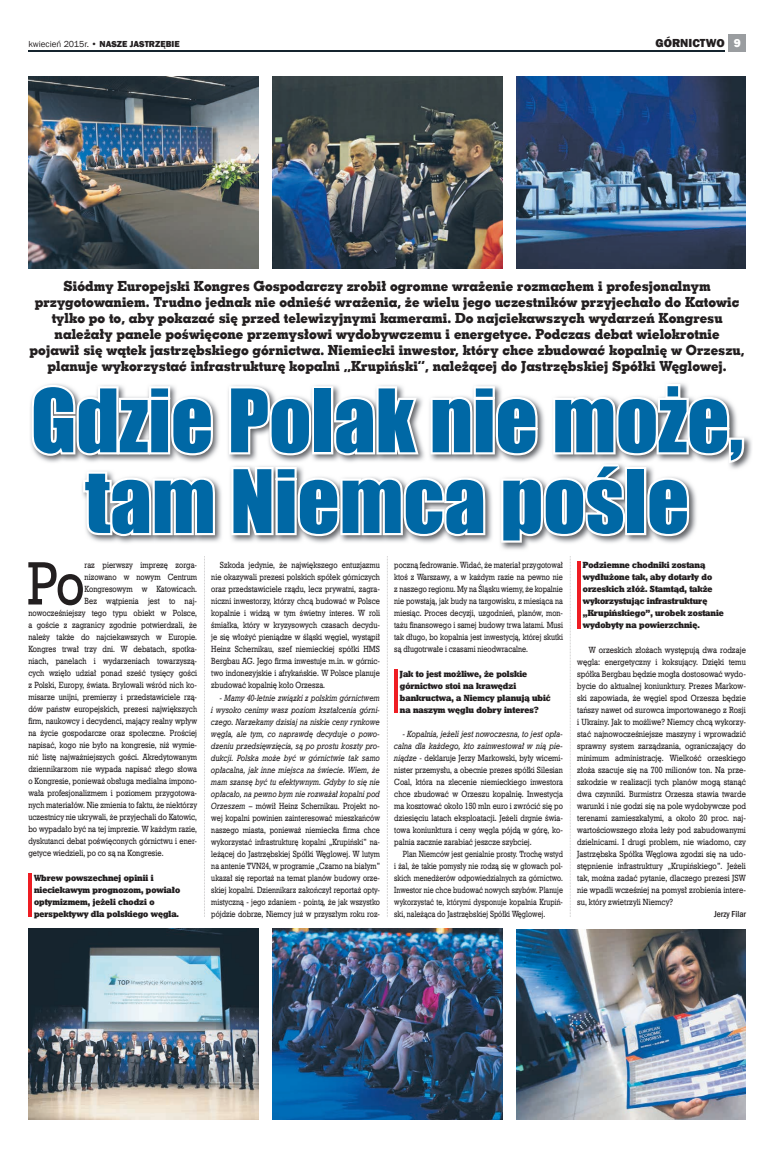
<style>
.page{position:relative;width:780px;height:1154px;background:#fff}
.page>*{position:absolute;margin:0;border:0;box-sizing:border-box;transform-origin:0 0}
.t1{font:80.7px/80.7px "Impact";color:#0068a5;text-align:center}
.t2{font:60.9px "Geo Slab 712 Md EU";color:#231f20;scale:.85 1}
.t3{font:14px/16px "Geo Slab 703 X Bd EU";color:#231f20;text-align:center}
.t4{font:800 12px "Franklin Gothic";color:#231f20}
.t5{font:9px/12px "Geo Slab 712 Md EU";color:#231f20;text-align:justify;scale:.85 1}
.t6{font:9px/12px "Geo Slab 712 Md EU";color:#231f20;text-align:justify;scale:.83 1}
.t7{font:9px/12px "Geo Slab 712 Md EU";color:#231f20;text-align:justify;scale:.87 1}
.t8{font:9px/12px "Geo Slab 712 X Bd EU";color:#231f20;scale:.85 1}
.t9{font:9px/12px "Geo Slab 712 Md EU";color:#231f20;text-align:justify;scale:.81 1}
.t10{font:9px "Franklin Gothic";color:#231f20}
.t11{font:500 condensed 9px "Franklin Gothic";color:#231f20}
.s1{font-weight:800}
.s2{color:#fff}
.s3{font-style:italic}
</style>
<div class="page">
<div style="left:729px;top:34px;width:17px;height:17px;background:#9a9da0"></div>
<hr style="left:28px;top:51px;width:696px;height:1px;background:#15242e">
<img style="left:41px;top:408px;width:711px;height:142px">
<svg style="left:30px;top:384px;width:186px;height:75px"></svg>
<svg style="left:81px;top:469px;width:136px;height:70px"></svg>
<svg style="left:227px;top:383px;width:520px;height:162px"></svg>
<img style="left:28px;top:928px;width:230px;height:192px">
<img style="left:272px;top:928px;width:230px;height:192px">
<img style="left:516px;top:929px;width:230px;height:191px">
<img style="left:28px;top:76px;width:230px;height:192px">
<img style="left:272px;top:76px;width:230px;height:192px">
<img style="left:516px;top:76px;width:230px;height:192px">
<hr style="left:28px;top:873px;width:3px;height:43px;background:#ee1d23">
<hr style="left:394px;top:669px;width:3px;height:43px;background:#ee1d23">
<hr style="left:577px;top:561px;width:3px;height:67px;background:#ee1d23">
<svg style="left:204px;top:556px;width:1px;height:361px"></svg>
<svg style="left:387px;top:556px;width:1px;height:361px"></svg>
<svg style="left:570px;top:556px;width:1px;height:361px"></svg>
<p class="t10" style="left:28px;top:38px;width:153px">kwiecień 2015r. • <span class="s1">NASZE JASTRZĘBIE</span></p>
<h3 class="t4" style="left:655px;top:35px;width:87px">GÓRNICTWO <span class="s2">9</span></h3>
<p class="t3" style="left:30px;top:277px;width:716px">Siódmy Europejski Kongres Gospodarczy zrobił ogromne wrażenie rozmachem i profesjonalnym przygotowaniem. Trudno jednak nie odnieść wrażenia, że wielu jego uczestników przyjechało do Katowic tylko po to, aby pokazać się przed telewizyjnymi kamerami. Do najciekawszych wydarzeń Kongresu należały panele poświęcone przemysłowi wydobywczemu i energetyce. Podczas debat wielokrotnie pojawił się wątek jastrzębskiego górnictwa. Niemiecki inwestor, który chce zbudować kopalnię w Orzeszu, planuje wykorzystać infrastrukturę kopalni „Krupiński”, należącej do Jastrzębskiej Spółki Węglowej.</p>
<h1 class="t1" style="left:31px;top:378px;width:714px">Gdzie Polak nie może, tam Niemca pośle</h1>
<h2 class="t2" style="left:27px;top:546px;width:69px">Po</h2>
<p class="t5" style="left:85px;top:559px;width:134px">raz pierwszy imprezę zorga-</p>
<p class="t5" style="left:85px;top:571px;width:134px">nizowano w nowym Centrum</p>
<p class="t5" style="left:85px;top:583px;width:134px">Kongresowym w Katowicach.</p>
<p class="t5" style="left:85px;top:595px;width:134px">Bez wątpienia jest to naj-</p>
<p class="t5" style="left:28px;top:607px;width:200px">nowocześniejszy tego typu obiekt w Polsce,</p>
<p class="t5" style="left:28px;top:619px;width:200px">a goście z zagranicy zgodnie potwierdzali, że</p>
<p class="t5" style="left:28px;top:631px;width:200px">należy także do najciekawszych w Europie.</p>
<p class="t5" style="left:28px;top:643px;width:200px">Kongres trwał trzy dni. W debatach, spotka-</p>
<p class="t5" style="left:28px;top:655px;width:200px">niach, panelach i wydarzeniach towarzyszą-</p>
<p class="t5" style="left:28px;top:667px;width:200px">cych wzięło udział ponad sześć tysięcy gości</p>
<p class="t5" style="left:28px;top:679px;width:200px">z Polski, Europy, świata. Brylowali wśród nich ko-</p>
<p class="t5" style="left:28px;top:691px;width:200px">misarze unijni, premierzy i przedstawiciele rzą-</p>
<p class="t5" style="left:28px;top:703px;width:200px">dów państw europejskich, prezesi największych</p>
<p class="t5" style="left:28px;top:715px;width:200px">firm, naukowcy i decydenci, mający realny wpływ</p>
<p class="t5" style="left:28px;top:727px;width:200px">na życie gospodarcze oraz społeczne. Prościej</p>
<p class="t5" style="left:28px;top:739px;width:200px">napisać, kogo nie było na kongresie, niż wymie-</p>
<p class="t5" style="left:28px;top:751px;width:200px">nić listę najważniejszych gości. Akredytowanym</p>
<p class="t5" style="left:28px;top:763px;width:200px">dziennikarzom nie wypada napisać złego słowa</p>
<p class="t5" style="left:28px;top:775px;width:200px">o Kongresie, ponieważ obsługa medialna impono-</p>
<p class="t5" style="left:28px;top:787px;width:200px">wała profesjonalizmem i poziomem przygotowa-</p>
<p class="t5" style="left:28px;top:799px;width:200px">nych materiałów. Nie zmienia to faktu, że niektórzy</p>
<p class="t5" style="left:28px;top:811px;width:200px">uczestnicy nie ukrywali, że przyjechali do Katowic,</p>
<p class="t5" style="left:28px;top:823px;width:200px">bo wypadało być na tej imprezie. W każdym razie,</p>
<p class="t5" style="left:28px;top:835px;width:200px">dyskutanci debat poświęconych górnictwu i ener-</p>
<p class="t5" style="left:28px;top:847px;width:160px">getyce wiedzieli, po co są na Kongresie.</p>
<p class="t8" style="left:34px;top:871px;width:173px">wbrew powszechnej opinii i nieciekawym prognozom, powiało optymizmem, jeżeli chodzi o perspektywy dla polskiego węgla.</p>
<p class="t5" style="left:211px;top:559px;width:200px;text-indent:9px">Szkoda jedynie, że największego entuzjazmu nie okazywali prezesi polskich spółek górniczych oraz przedstawiciele rządu, lecz prywatni, zagra&shy;niczni inwestorzy, którzy chcą budować w Polsce kopalnie i widzą w tym świetny interes. W roli śmiałka, który w kryzysowych czasach decydu&shy;je się włożyć pieniądze w śląski węgiel, wystąpił Heinz Schernikau, szef niemieckiej spółki HMS Bergbau AG. Jego firma inwestuje m.in. w górnic&shy;two indonezyjskie i afrykańskie. W Polsce planuje zbudować kopalnię koło Orzesza.</p>
<p class="t6" style="left:211px;top:691px;width:205px;text-indent:9px"><span class="s3">- Mamy 40-letnie związki z polskim górnictwem i wysoko cenimy wasz poziom kształcenia górni&shy;czego. Narzekamy dzisiaj na niskie ceny rynkowe węgla, ale tym, co naprawdę decyduje o powo&shy;dzeniu przedsięwzięcia, są po prostu koszty pro&shy;dukcji. Polska może być w górnictwie tak samo opłacalna, jak inne miejsca na świecie. Wiem, że mam szansę być tu efektywnym. Gdyby to się nie opłacało, na pewno bym nie rozważał kopalni pod Orzeszem</span> – mówił Heinz Schernikau. Projekt no&shy;wej kopalni powinien zainteresować mieszkańców naszego miasta, ponieważ niemiecka firma chce wykorzystać infrastrukturę kopalni „Krupiński” na&shy;leżącej do Jastrzębskiej Spółki Węglowej. W lutym na antenie TVN24, w programie „Czarno na białym” ukazał się reportaż na temat planów budowy orze&shy;skiej kopalni. Dziennikarz zakończył reportaż opty&shy;mistyczną - jego zdaniem - pointą, że jak wszystko pójdzie dobrze, Niemcy już w przyszłym roku roz-</p>
<p class="t6" style="left:394px;top:559px;width:205px">poczną fedrowanie. Widać, że materiał przygotował ktoś z Warszawy, a w każdym razie na pewno nie z naszego regionu. My na Śląsku wiemy, że kopalnie nie powstają, jak budy na targowisku, z miesiąca na miesiąc. Proces decyzji, uzgodnień, planów, mon&shy;tażu finansowego i samej budowy trwa latami. Musi tak długo, bo kopalnia jest inwestycją, której skutki są długotrwałe i czasami nieodwracalne.</p>
<p class="t8" style="left:400px;top:667px;width:179px">Jak to jest możliwe, że polskie górnictwo stoi na krawędzi bankructwa, a niemcy planują ubić na naszym węglu dobry interes?</p>
<p class="t5" style="left:394px;top:727px;width:200px;text-indent:9px"><span class="s3">- Kopalnia, jeżeli jest nowoczesna, to jest opła&shy;calna dla każdego, kto zainwestował w nią pie&shy;niądze</span> - deklaruje Jerzy Markowski, były wicemi&shy;nister przemysłu, a obecnie prezes spółki Silesian Coal, która na zlecenie niemieckiego inwestora chce zbudować w Orzeszu kopalnię. Inwestycja ma kosztować około 150 mln euro i zwrócić się po dziesięciu latach eksploatacji. Jeżeli drgnie świa&shy;towa koniunktura i ceny węgla pójdą w górę, ko&shy;palnia zacznie zarabiać jeszcze szybciej.</p>
<p class="t9" style="left:394px;top:847px;width:210px;text-indent:9px">Plan Niemców jest genialnie prosty. Trochę wstyd i żal, że takie pomysły nie rodzą się w głowach pol&shy;skich menedżerów odpowiedzialnych za górnictwo.<br>Inwestor nie chce budować nowych szybów. Planuje wykorzystać te, którymi dysponuje kopalnia Krupiń&shy;ski, należąca do Jastrzębskiej Spółki Węglowej.</p>
<p class="t8" style="left:583px;top:559px;width:167px">podziemne chodniki zostaną wydłużone tak, aby dotarły do orzeskich złóż. stamtąd, także wykorzystując infrastrukturę „Krupińskiego”, urobek zostanie wydobyty na powierzchnię.</p>
<p class="t7" style="left:577px;top:643px;width:195px;text-indent:12px">W orzeskich złożach występują dwa rodzaje węgla: energetyczny i koksujący. Dzięki temu spółka Bergbau będzie mogła dostosować wydo&shy;bycie do aktualnej koniunktury. Prezes Markow&shy;ski zapowiada, że węgiel spod Orzesza będzie tańszy nawet od surowca importowanego z Rosji i Ukrainy. Jak to możliwe? Niemcy chcą wykorzy&shy;stać najnowocześniejsze maszyny i wprowadzić sprawny system zarządzania, ograniczający do minimum administrację. Wielkość orzeskiego złoża szacuje się na 700 milionów ton. Na prze&shy;szkodzie w realizacji tych planów mogą stanąć dwa czynniki. Burmistrz Orzesza stawia twarde warunki i nie godzi się na pole wydobywcze pod terenami zamieszkałymi, a około 20 proc. naj&shy;wartościowszego złoża leży pod zabudowanymi dzielnicami. I drugi problem, nie wiadomo, czy Jastrzębska Spółka Węglowa zgodzi się na udo&shy;stępnienie infrastruktury „Krupińskiego”. Jeżeli tak, można zadać pytanie, dlaczego prezesi JSW nie wpadli wcześniej na pomysł zrobienia intere&shy;su, który zwietrzyli Niemcy?</p>
<p class="t11" style="left:714px;top:907px;width:33px">Jerzy Filar</p>
</div>
